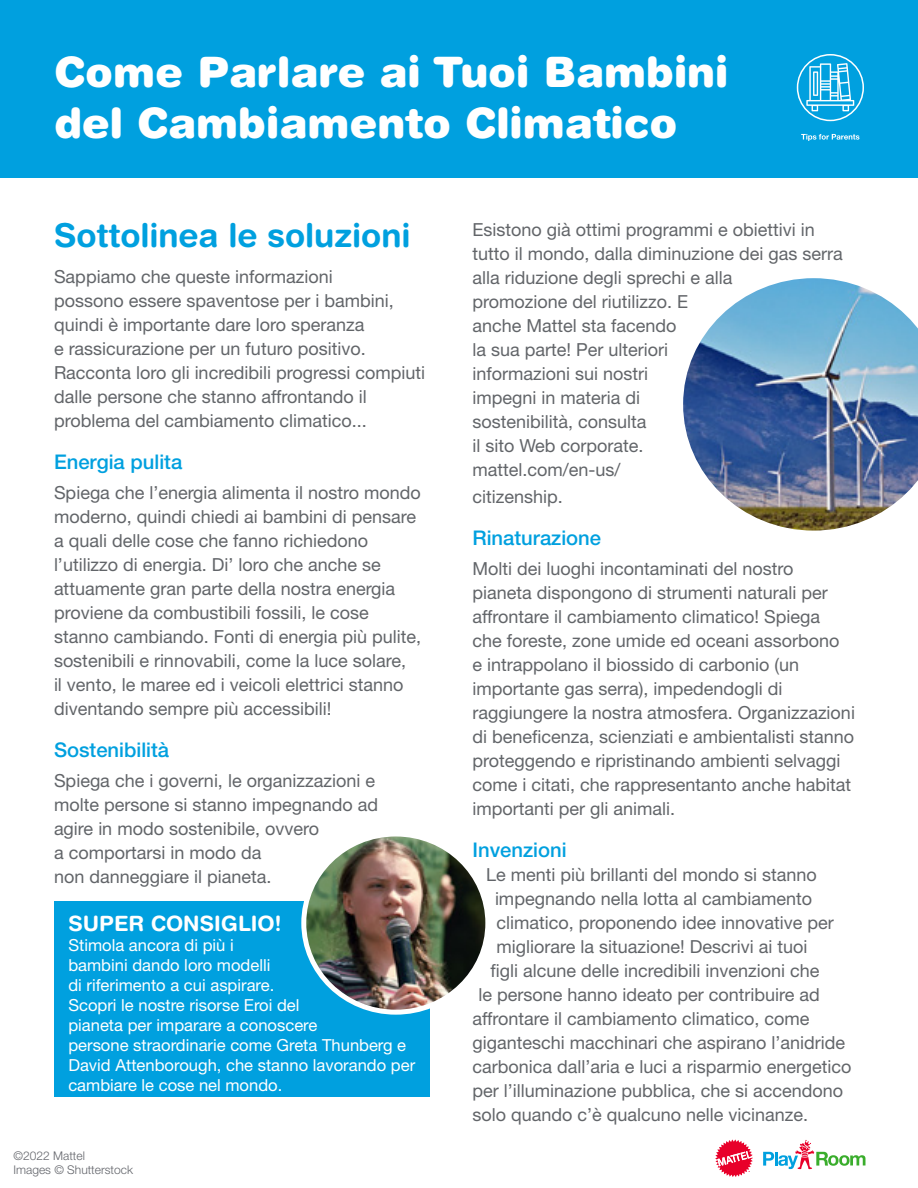
<style>
.page{position:relative;width:918px;height:1188px;background:#fff}
.page>*{position:absolute;margin:0;border:0;box-sizing:border-box;transform-origin:0 0}
.t1{font:900 42px/51px "Helvetica Rounded LT Std";color:#fff}
.t2{font:700 33px "Helvetica Rounded LT Std";letter-spacing:-.005em;color:#00a0df}
.t3{font:700 21.15px "Helvetica Rounded LT Std";color:#fff}
.t4{font:500 20.25px "Helvetica Neue LT Std";color:#00a0df}
.t5{font:18px/24px "Helvetica Neue LT Std";color:#626569}
.t6{font:16.65px/20px "Helvetica Neue LT Std";color:#fff}
.t7{font:300 12px/14.4px "Helvetica Neue LT Std";color:#63656b}
</style>
<div class="page">
<svg style="left:763px;top:1140px;width:102px;height:29px"></svg>
<svg style="left:715px;top:1139px;width:38px;height:38px"></svg>
<div style="left:0;top:0;width:918px;height:177px;background:#00a0df"></div>
<div style="left:797px;top:54px;width:67px;height:67px;border:2px solid #fff;border-radius:50%"></div>
<svg style="left:806px;top:63px;width:48px;height:48px"></svg>
<svg style="left:801px;top:134px;width:58px;height:7px"></svg>
<img style="left:683px;top:278px;width:235px;height:253px">
<div style="left:54px;top:901px;width:375px;height:195px;background:#00a0df"></div>
<img style="left:306px;top:838px;width:178px;height:174px">
<div style="left:301px;top:832px;width:189px;height:183px;border:5px solid #fff;border-radius:50%"></div>
<h1 class="t1" style="left:54px;top:45px;width:676px">Come Parlare ai Tuoi Bambini del Cambiamento Climatico</h1>
<h2 class="t2" style="left:54px;top:215px;width:358px">Sottolinea le soluzioni</h2>
<p class="t5" style="left:54px;top:264px;width:373px">Sappiamo che queste informazioni<br>possono essere spaventose per i bambini, quindi è importante dare loro speranza<br>e rassicurazione per un futuro positivo.<br>Racconta loro gli incredibili progressi compiuti dalle persone che stanno affrontando il problema del cambiamento climatico...</p>
<p class="t4" style="left:54px;top:450px;width:130px">Energia pulita</p>
<p class="t5" style="left:54px;top:481px;width:369px">Spiega che l’energia alimenta il nostro mondo moderno, quindi chiedi ai bambini di pensare a quali delle cose che fanno richiedono l’utilizzo di energia. Di’ loro che anche se attuamente gran parte della nostra energia proviene da combustibili fossili, le cose stanno cambiando. Fonti di energia più pulite, sostenibili e rinnovabili, come la luce solare,<br>il vento, le maree ed i veicoli elettrici stanno diventando sempre più accessibili!</p>
<p class="t4" style="left:54px;top:738px;width:117px">Sostenibilità</p>
<p class="t5" style="left:54px;top:769px;width:326px">Spiega che i governi, le organizzazioni e molte persone si stanno impegnando ad agire in modo sostenibile, ovvero<br>a comportarsi in modo da<br>non danneggiare il pianeta.</p>
<p class="t3" style="left:68px;top:911px;width:215px">SUPER CONSIGLIO!</p>
<p class="t6" style="left:68px;top:935px;width:348px">Stimola ancora di più i<br>bambini dando loro modelli<br>di riferimento a cui aspirare.<br>Scopri le nostre risorse Eroi del<br>pianeta per imparare a conoscere<br>persone straordinarie come Greta Thunberg e David Attenborough, che stanno lavorando per cambiare le cose nel mondo.</p>
<p class="t7" style="left:14px;top:1148px;width:121px">©2022 Mattel<br>Images © Shutterstock</p>
<p class="t5" style="left:472px;top:217px;width:372px">Esistono già ottimi programmi e obiettivi in tutto il mondo, dalla diminuzione dei gas serra alla riduzione degli sprechi e alla<br>promozione del riutilizzo. E<br>anche Mattel sta facendo<br>la sua parte! Per ulteriori<br>informazioni sui nostri<br>impegni in materia di<br>sostenibilità, consulta<br>il sito Web corporate.<br>mattel.com/en-us/</p>
<p class="t5" style="left:472px;top:484px;width:92px">citizenship.</p>
<p class="t4" style="left:472px;top:526px;width:130px">Rinaturazione</p>
<p class="t5" style="left:472px;top:556px;width:384px">Molti dei luoghi incontaminati del nostro pianeta dispongono di strumenti naturali per affrontare il cambiamento climatico! Spiega<br>che foreste, zone umide ed oceani assorbono<br>e intrappolano il biossido di carbonio (un importante gas serra), impedendogli di raggiungere la nostra atmosfera. Organizzazioni di beneficenza, scienziati e ambientalisti stanno proteggendo e ripristinando ambienti selvaggi come i citati, che rappresentanto anche habitat importanti per gli animali.</p>
<p class="t4" style="left:472px;top:838px;width:96px">Invenzioni</p>
<p class="t5" style="left:486px;top:862px;width:332px">Le menti più brillanti del mondo si stanno</p>
<p class="t5" style="left:495px;top:886px;width:319px">impegnando nella lotta al cambiamento</p>
<p class="t5" style="left:496px;top:910px;width:339px">climatico, proponendo idee innovative per</p>
<p class="t5" style="left:496px;top:934px;width:312px">migliorare la situazione! Descrivi ai tuoi</p>
<p class="t5" style="left:490px;top:958px;width:331px">figli alcune delle incredibili invenzioni che</p>
<p class="t5" style="left:478px;top:982px;width:343px">le persone hanno ideato per contribuire ad</p>
<p class="t5" style="left:472px;top:1006px;width:339px">affrontare il cambiamento climatico, come</p>
<p class="t5" style="left:472px;top:1030px;width:374px">giganteschi macchinari che aspirano l’anidride</p>
<p class="t5" style="left:472px;top:1054px;width:380px">carbonica dall’aria e luci a risparmio energetico</p>
<p class="t5" style="left:472px;top:1078px;width:372px">per l’illuminazione pubblica, che si accendono</p>
<p class="t5" style="left:472px;top:1102px;width:337px">solo quando c’è qualcuno nelle vicinanze.</p>
</div>
